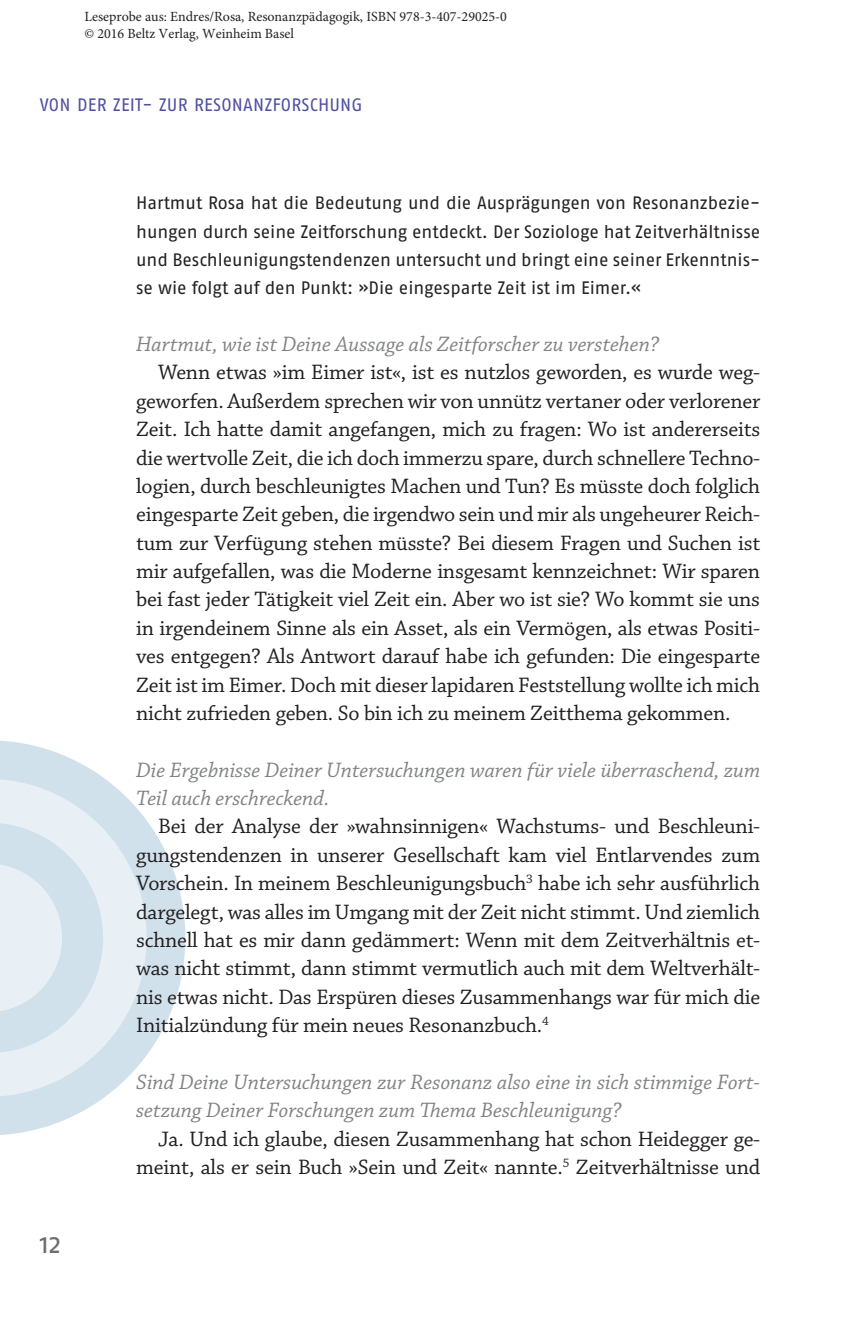
<style>
.page{position:relative;width:868px;height:1333px;background:#fff}
.page>*{position:absolute;margin:0;border:0;box-sizing:border-box;transform-origin:0 0}
.t1{font:28px "Fago OT";color:#6c6d70}
.t2{font:22px/28.4px "Chaparral Pro";letter-spacing:-.01em;color:#231f20;text-align:justify}
.t3{font:italic 22px/28.4px "Chaparral Pro";color:#808285}
.t4{font:18px/28.4px "Fago OT";color:#231f20;text-align:justify}
.t5{font:18px "Fago OT";letter-spacing:.01em;color:#504fa1}
.t6{font:14px/17px "Minion Pro";color:#231f20}
</style>
<div class="page">
<svg style="left:0;top:740px;width:185px;height:395px"></svg>
<svg style="left:0;top:779px;width:147px;height:317px;background:#e0eaf1"></svg>
<svg style="left:0;top:822px;width:103px;height:231px;background:#dde8f0"></svg>
<p class="t6" style="left:84px;top:10px;width:424px">Leseprobe aus: Endres/Rosa, Resonanzpädagogik, ISBN 978-3-407-29025-0 © 2016 Beltz Verlag, Weinheim Basel</p>
<p class="t5" style="left:40px;top:94px;width:324px">VON DER ZEIT- ZUR RESONANZFORSCHUNG</p>
<p class="t1" style="left:40px;top:1226px;width:23px">12</p>
<p class="t4" style="left:136px;top:189px;width:625px">Hartmut Rosa hat die Bedeutung und die Ausprägungen von Resonanzbezie&shy;hungen durch seine Zeitforschung entdeckt. Der Soziologe hat Zeitverhältnisse und Beschleunigungstendenzen untersucht und bringt eine seiner Erkenntnis&shy;se wie folgt auf den Punkt: »Die eingesparte Zeit ist im Eimer.«</p>
<p class="t3" style="left:136px;top:331px;width:524px">Hartmut, wie ist Deine Aussage als Zeitforscher zu verstehen?</p>
<p class="t2" style="left:136px;top:359px;width:625px;text-indent:22px">Wenn etwas »im Eimer ist«, ist es nutzlos geworden, es wurde weg&shy;geworfen. Außerdem sprechen wir von unnütz vertaner oder verlorener Zeit. Ich hatte damit angefangen, mich zu fragen: Wo ist andererseits die wertvolle Zeit, die ich doch immerzu spare, durch schnellere Techno&shy;logien, durch beschleunigtes Machen und Tun? Es müsste doch folglich eingesparte Zeit geben, die irgendwo sein und mir als ungeheurer Reich&shy;tum zur Verfügung stehen müsste? Bei diesem Fragen und Suchen ist mir aufgefallen, was die Moderne insgesamt kennzeichnet: Wir sparen bei fast jeder Tätigkeit viel Zeit ein. Aber wo ist sie? Wo kommt sie uns in irgendeinem Sinne als ein Asset, als ein Vermögen, als etwas Positi&shy;ves entgegen? Als Antwort darauf habe ich gefunden: Die eingesparte Zeit ist im Eimer. Doch mit dieser lapidaren Feststellung wollte ich mich nicht zufrieden geben. So bin ich zu meinem Zeitthema gekommen.</p>
<p class="t3" style="left:136px;top:756px;width:625px">Die Ergebnisse Deiner Untersuchungen waren für viele überraschend, zum<br>Teil auch erschreckend.</p>
<p class="t2" style="left:136px;top:813px;width:625px;text-indent:22px">Bei der Analyse der »wahnsinnigen« Wachstums- und Beschleuni&shy;gungstendenzen in unserer Gesellschaft kam viel Entlarvendes zum Vorschein. In meinem Beschleunigungsbuch<sup>3</sup> habe ich sehr ausführlich dargelegt, was alles im Umgang mit der Zeit nicht stimmt. Und ziemlich schnell hat es mir dann gedämmert: Wenn mit dem Zeitverhältnis et&shy;was nicht stimmt, dann stimmt vermutlich auch mit dem Weltverhält&shy;nis etwas nicht. Das Erspüren dieses Zusammenhangs war für mich die Initialzündung für mein neues Resonanzbuch.<sup>4</sup></p>
<p class="t3" style="left:136px;top:1068px;width:625px">Sind Deine Untersuchungen zur Resonanz also eine in sich stimmige Fort&shy;setzung Deiner Forschungen zum Thema Beschleunigung?</p>
<p class="t2" style="left:136px;top:1125px;width:625px;text-align:right">Ja. Und ich glaube, diesen Zusammenhang hat schon Heidegger ge&shy;meint, als er sein Buch »Sein und Zeit« nannte.<sup>5</sup> Zeitverhältnisse und</p>
</div>
